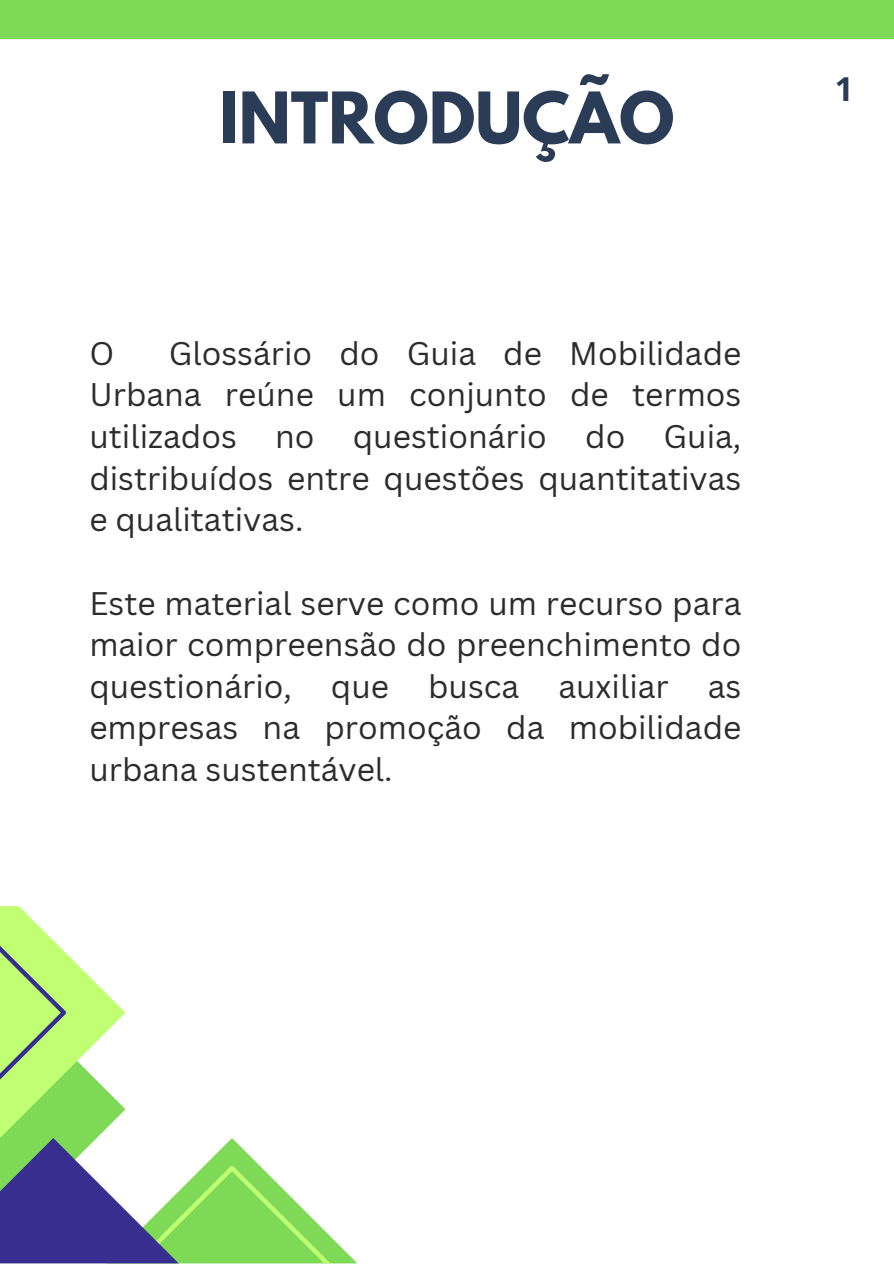
<style>
.page{position:relative;width:894px;height:1264px;background:#fff}
.page>*{position:absolute;margin:0;border:0;box-sizing:border-box;transform-origin:0 0}
.t1{font:700 63px "League Spartan";color:#2b3c56}
.t2{font:700 33px "Open Sans";color:#2b3c56}
.t3{font:31.8px/41.7px "Canva Sans";color:#2c2c2c;text-align:justify}
</style>
<div class="page">
<div style="left:0;top:0;width:893px;height:39px;background:#7ed957"></div>
<svg style="left:329px;top:1235px;width:28px;height:28px"></svg>
<svg style="left:0;top:906px;width:329px;height:357px"></svg>
<svg style="left:0;top:945px;width:179px;height:318px"></svg>
<h1 class="t1" style="left:219px;top:87px;width:456px">INTRODUÇÃO</h1>
<p class="t2" style="left:834px;top:66px;width:20px">1</p>
<p class="t3" style="left:89px;top:331px;width:653px;text-indent:79px">Glossário do Guia de Mobilidade Urbana reúne um conjunto de termos utilizados no questionário do Guia, distribuídos entre questões quantitativas e qualitativas.</p>
<p class="t3" style="left:89px;top:331px;width:26px">O</p>
<p class="t3" style="left:89px;top:581px;width:653px">Este material serve como um recurso para maior compreensão do preenchimento do questionário, que busca auxiliar as empresas na promoção da mobilidade urbana sustentável.</p>
</div>
